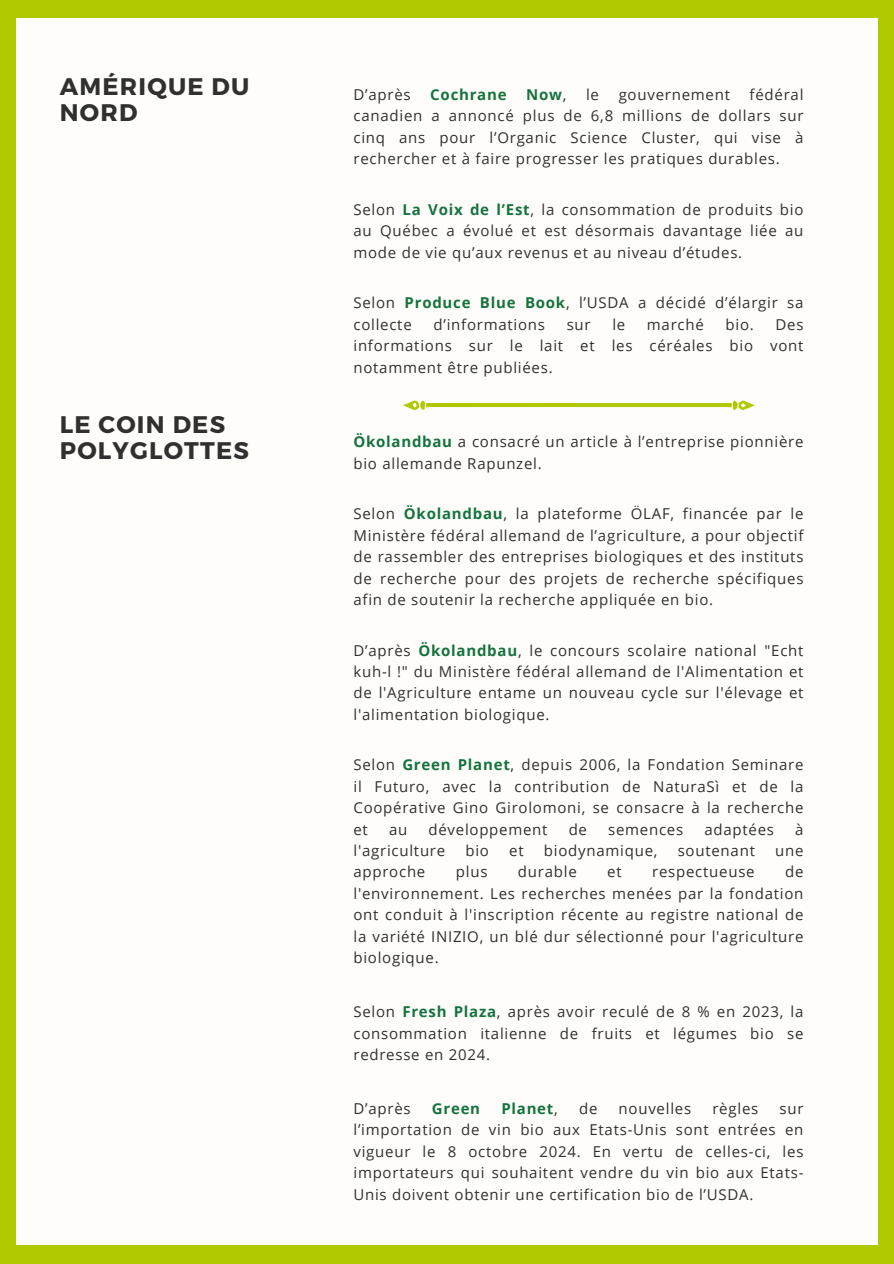
<style>
.page{position:relative;width:894px;height:1264px;background:#fff}
.page>*{position:absolute;margin:0;border:0;box-sizing:border-box;transform-origin:0 0}
.t1{font:700 24px/25.8px "Montserrat";letter-spacing:.05em;color:#303030}
.t2{font:15px/21.3px "Open Sans";letter-spacing:.05em;color:#303030;text-align:justify}
.t3{font:700 15px "Open Sans";letter-spacing:.05em;color:#14733e}
.s1{font-weight:700;color:#14733e}
.s2{font-weight:400;color:#303030}
</style>
<div class="page">
<div style="left:0;top:0;width:893px;height:1263px;background:#afc800"></div>
<div style="left:17px;top:18px;width:859px;height:1226px;background:#fffdfa"></div>
<svg style="left:403px;top:400px;width:351px;height:10px"></svg>
<h1 class="t1" style="left:60px;top:73px;width:191px">AMÉRIQUE DU<br>NORD</h1>
<p class="t1" style="left:60px;top:410px;width:190px">LE COIN DES<br>POLYGLOTTES</p>
<p class="t2" style="left:353px;top:83px;width:451px;text-indent:396px">fédéral canadien a annoncé plus de 6,8 millions de dollars sur cinq ans pour l’Organic Science Cluster, qui vise à rechercher et à faire progresser les pratiques durables.</p>
<p class="t2" style="left:353px;top:198px;width:451px">Selon <span class="s1">La Voix de l’Est</span>, la consommation de produits bio au Québec a évolué et est désormais davantage liée au mode de vie qu’aux revenus et au niveau d’études.</p>
<p class="t2" style="left:353px;top:83px;width:59px">D’après</p>
<p class="t3" style="left:430px;top:84px;width:78px">Cochrane</p>
<p class="t3" style="left:526px;top:84px;width:42px">Now<span class="s2">,</span></p>
<p class="t2" style="left:586px;top:83px;width:14px">le</p>
<p class="t2" style="left:618px;top:83px;width:113px">gouvernement</p>
<h1 class="t2" style="left:353px;top:292px;width:451px">Selon <span class="s1">Produce Blue Book</span>, l’USDA a décidé d’élargir sa collecte</h1>
<h1 class="t2" style="left:433px;top:313px;width:113px">d’informations</h1>
<h1 class="t2" style="left:566px;top:313px;width:25px">sur</h1>
<h1 class="t2" style="left:612px;top:313px;width:14px">le</h1>
<h1 class="t2" style="left:646px;top:313px;width:58px">marché</h1>
<h1 class="t2" style="left:725px;top:313px;width:30px">bio.</h1>
<h1 class="t2" style="left:353px;top:313px;width:451px;text-indent:422px">Des informations sur le lait et les céréales bio vont notamment être publiées.</h1>
<p class="t2" style="left:353px;top:431px;width:451px"><span class="s1">Ökolandbau</span> a consacré un article à l’entreprise pionnière bio allemande Rapunzel.</p>
<p class="t2" style="left:353px;top:503px;width:451px">Selon <span class="s1">Ökolandbau</span>, la plateforme ÖLAF, financée par le Ministère fédéral allemand de l’agriculture, a pour objectif de rassembler des entreprises biologiques et des instituts de recherche pour des projets de recherche spécifiques afin de soutenir la recherche appliquée en bio.</p>
<p class="t2" style="left:353px;top:639px;width:451px">D’après <span class="s1">Ökolandbau</span>, le concours scolaire national "Echt kuh-l !" du Ministère fédéral allemand de l'Alimentation et de l'Agriculture entame un nouveau cycle sur l'élevage et l'alimentation biologique.</p>
<p class="t2" style="left:353px;top:754px;width:451px">Selon <span class="s1">Green Planet</span>, depuis 2006, la Fondation Seminare il Futuro, avec la contribution de NaturaSì et de la Coopérative Gino Girolomoni, se consacre à la recherche et</p>
<p class="t2" style="left:389px;top:818px;width:20px">au</p>
<p class="t2" style="left:428px;top:818px;width:121px">développement</p>
<p class="t2" style="left:568px;top:818px;width:20px">de</p>
<p class="t2" style="left:608px;top:818px;width:77px">semences</p>
<p class="t2" style="left:704px;top:818px;width:71px">adaptées</p>
<p class="t2" style="left:795px;top:818px;width:10px">à</p>
<p class="t2" style="left:353px;top:839px;width:93px">l'agriculture</p>
<p class="t2" style="left:465px;top:839px;width:25px">bio</p>
<p class="t2" style="left:509px;top:839px;width:16px">et</p>
<p class="t2" style="left:543px;top:839px;width:115px">biodynamique,</p>
<p class="t2" style="left:677px;top:839px;width:79px">soutenant</p>
<p class="t2" style="left:775px;top:839px;width:30px">une</p>
<p class="t2" style="left:353px;top:860px;width:73px">approche</p>
<p class="t2" style="left:456px;top:860px;width:33px">plus</p>
<p class="t2" style="left:518px;top:860px;width:60px">durable</p>
<p class="t2" style="left:607px;top:860px;width:16px">et</p>
<p class="t2" style="left:652px;top:860px;width:104px">respectueuse</p>
<p class="t2" style="left:353px;top:860px;width:451px;text-indent:431px">de l'environnement. Les recherches menées par la fondation ont conduit à l'inscription récente au registre national de la variété INIZIO, un blé dur sélectionné pour l'agriculture biologique.</p>
<p class="t2" style="left:353px;top:1000px;width:451px">Selon <span class="s1">Fresh Plaza</span>, après avoir reculé de 8 % en 2023, la consommation italienne de fruits et légumes bio se redresse en 2024.</p>
<p class="t2" style="left:353px;top:1097px;width:59px">D’après</p>
<p class="t3" style="left:432px;top:1098px;width:50px">Green</p>
<p class="t3" style="left:501px;top:1098px;width:58px">Planet<span class="s2">,</span></p>
<p class="t2" style="left:579px;top:1097px;width:20px">de</p>
<p class="t2" style="left:618px;top:1097px;width:74px">nouvelles</p>
<p class="t2" style="left:712px;top:1097px;width:47px">règles</p>
<p class="t2" style="left:353px;top:1097px;width:451px;text-indent:426px">sur l’importation de vin bio aux Etats-Unis sont entrées en vigueur le 8 octobre 2024. En vertu de celles-ci, les importateurs qui souhaitent vendre du vin bio aux Etats-Unis doivent obtenir une certification bio de l’USDA.</p>
</div>
